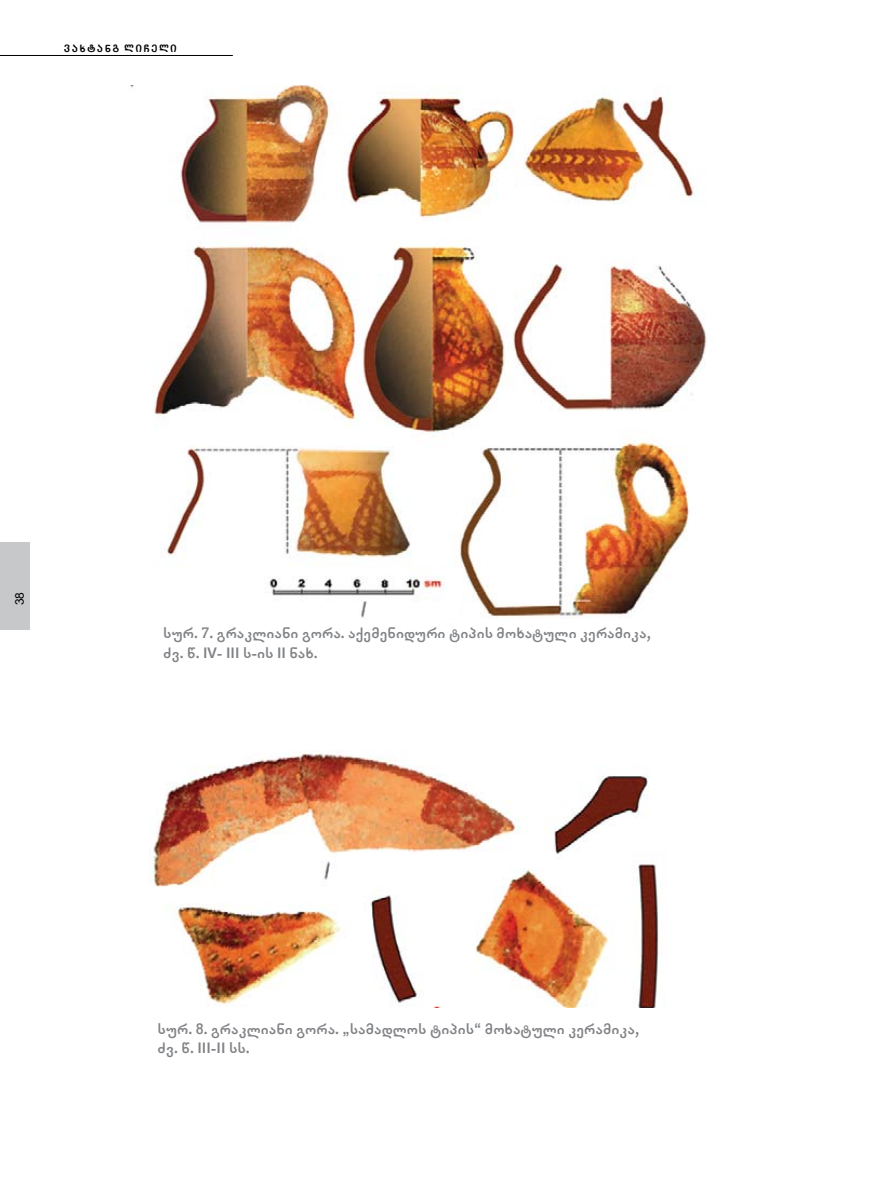
<style>
.page{position:relative;width:872px;height:1191px;background:#fff}
.page>*{position:absolute;margin:0;border:0;box-sizing:border-box;transform-origin:0 0}
.t1{font:700 15px/19.5px "Kolhety";color:#808285}
.t2{font:12px "Arial";color:#000}
.t3{font:700 10.5px "Kolhety Mt";letter-spacing:.12em;color:#000}
</style>
<div class="page">
<div style="left:0;top:542px;width:30px;height:88px;background:#c6c8ca"></div>
<hr style="left:0;top:55px;width:233px;height:1px;background:#000">
<img style="left:130px;top:85px;width:577px;height:533px">
<img style="left:149px;top:750px;width:510px;height:257px">
<div style="left:445px;top:597px;width:14px;height:21px;background:#fff"></div>
<p class="t3" style="left:64px;top:44px;width:115px">VAXTANG LICELI</p>
<p class="t2" style="left:12px;top:605px;width:15px;rotate:-90deg">38</p>
<p class="t1" style="left:163px;top:624px;width:489px">SUR. 7. GRAKLIANI GORA. AQEMENIDURI TIPIS MOXATULI KERAMIKA,<br>ZV. W. IV- III S-IS II NAX.</p>
<p class="t1" style="left:158px;top:1020px;width:483px">SUR. 8. GRAKLIANI GORA. `SAMADLOS TIPIS~ MOXATULI KERAMIKA,<br>ZV. W. III-II SS.</p>
</div>
